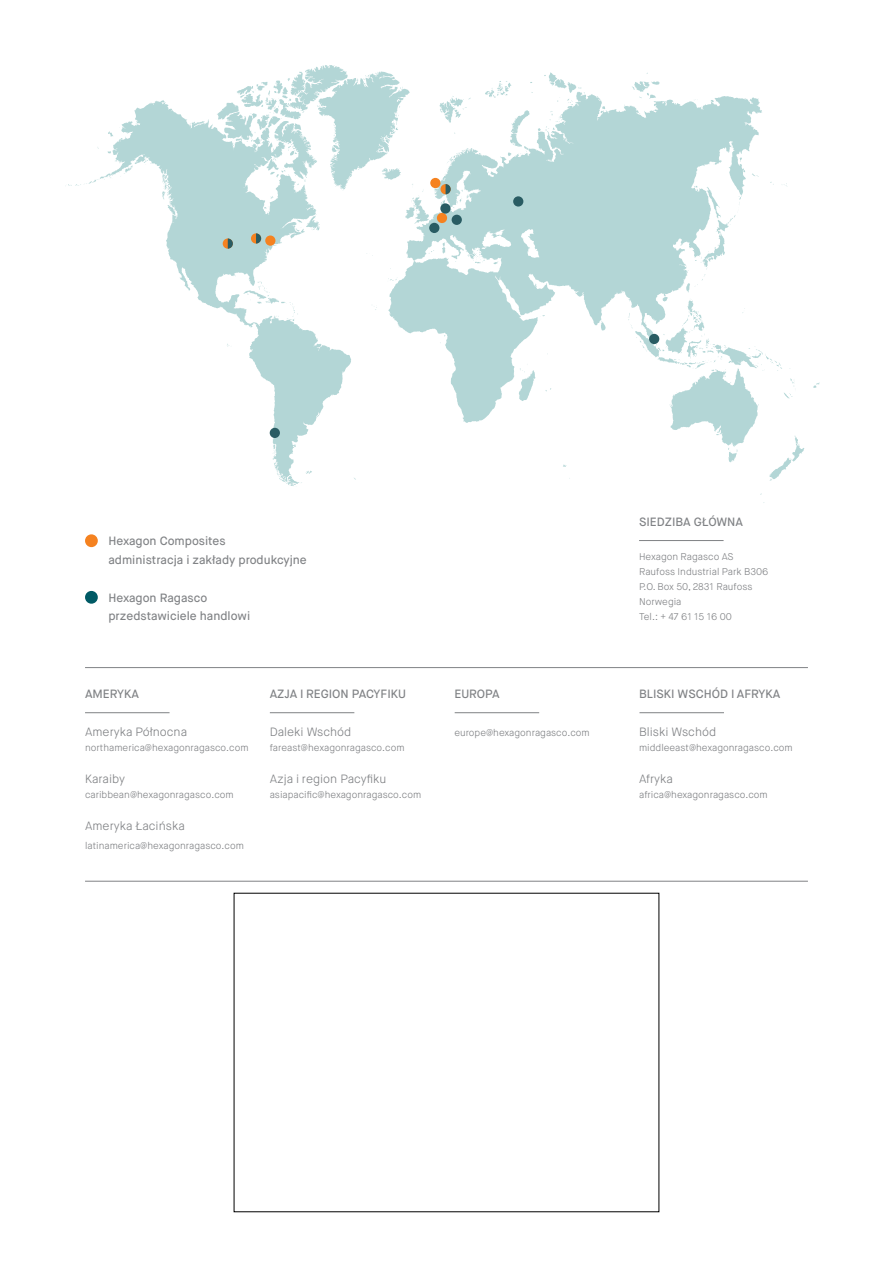
<style>
.page{position:relative;width:893px;height:1263px;background:#fff}
.page>*{position:absolute;margin:0;border:0;box-sizing:border-box;transform-origin:0 0}
.t1{font:500 12px/18.8px "Maison Neue";color:#808285}
.t2{font:300 12px "Maison Neue";color:#808285}
.t3{font:300 9.75px/15px "Maison Neue";color:#808285}
</style>
<div class="page">
<hr style="left:639px;top:540px;width:85px;height:1px;background:#808285">
<div style="left:87px;top:536px;width:9px;height:10px;background:#f58220;border-radius:50%"></div>
<div style="left:85px;top:534px;width:13px;height:13px;border:3px solid #f58220;border-radius:50%"></div>
<div style="left:87px;top:592px;width:9px;height:10px;background:#005a65;border-radius:50%"></div>
<div style="left:85px;top:591px;width:13px;height:13px;border:3px solid #005a65;border-radius:50%"></div>
<hr style="left:85px;top:712px;width:85px;height:1px;background:#808285">
<hr style="left:270px;top:712px;width:84px;height:1px;background:#808285">
<hr style="left:455px;top:712px;width:84px;height:1px;background:#808285">
<hr style="left:639px;top:712px;width:85px;height:1px;background:#808285">
<hr style="left:85px;top:667px;width:723px;height:1px;background:#808285">
<hr style="left:85px;top:881px;width:723px;height:1px;background:#808285">
<svg style="left:65px;top:65px;width:755px;height:438px"></svg>
<div style="left:265px;top:235px;width:10px;height:11px;background:#f58220;border-radius:50%"></div>
<div style="left:513px;top:196px;width:10px;height:11px;background:#295c63;border-radius:50%"></div>
<div style="left:437px;top:213px;width:10px;height:10px;background:#f58220;border-radius:50%"></div>
<div style="left:429px;top:223px;width:10px;height:10px;background:#295c63;border-radius:50%"></div>
<div style="left:440px;top:203px;width:11px;height:11px;background:#295c63;border-radius:50%"></div>
<div style="left:649px;top:334px;width:10px;height:10px;background:#295c63;border-radius:50%"></div>
<div style="left:430px;top:178px;width:10px;height:10px;background:#f58220;border-radius:5px"></div>
<div style="left:452px;top:215px;width:10px;height:10px;background:#295c63;border-radius:50%"></div>
<div style="left:270px;top:428px;width:10px;height:10px;background:#295c63;border-radius:50%"></div>
<div style="left:251px;top:233px;width:10px;height:11px;background:#f58220;border-radius:50%"></div>
<svg style="left:256px;top:233px;width:5px;height:11px"></svg>
<svg style="left:440px;top:184px;width:11px;height:10px"></svg>
<svg style="left:446px;top:184px;width:5px;height:10px"></svg>
<svg style="left:223px;top:238px;width:10px;height:11px"></svg>
<svg style="left:228px;top:238px;width:5px;height:11px"></svg>
<p class="t1" style="left:108px;top:532px;width:200px">Hexagon Composites<br>administracja i zakłady produkcyjne</p>
<p class="t1" style="left:108px;top:588px;width:143px">Hexagon Ragasco przedstawiciele handlowi</p>
<p class="t1" style="left:85px;top:685px;width:56px">AMERYKA</p>
<p class="t2" style="left:85px;top:724px;width:104px">Ameryka Północna</p>
<p class="t3" style="left:85px;top:740px;width:165px">northamerica@hexagonragasco.com</p>
<p class="t2" style="left:85px;top:771px;width:42px">Karaiby</p>
<p class="t3" style="left:85px;top:787px;width:150px">caribbean@hexagonragasco.com</p>
<p class="t2" style="left:85px;top:818px;width:101px">Ameryka Łacińska</p>
<p class="t3" style="left:85px;top:838px;width:160px">latinamerica@hexagonragasco.com</p>
<p class="t1" style="left:270px;top:685px;width:138px">AZJA I REGION PACYFIKU</p>
<p class="t2" style="left:270px;top:724px;width:83px">Daleki Wschód</p>
<p class="t3" style="left:270px;top:740px;width:136px">fareast@hexagonragasco.com</p>
<p class="t2" style="left:270px;top:771px;width:118px">Azja i region Pacyfiku</p>
<p class="t3" style="left:270px;top:787px;width:153px">asiapacific@hexagonragasco.com</p>
<p class="t1" style="left:454px;top:685px;width:47px">EUROPA</p>
<p class="t3" style="left:454px;top:725px;width:137px">europe@hexagonragasco.com</p>
<p class="t1" style="left:639px;top:513px;width:105px">SIEDZIBA GŁÓWNA</p>
<p class="t3" style="left:639px;top:549px;width:131px">Hexagon Ragasco AS<br>Raufoss Industrial Park B306<br>P.O. Box 50, 2831 Raufoss<br>Norwegia<br>Tel.: + 47 61 15 16 00</p>
<p class="t1" style="left:639px;top:685px;width:143px">BLISKI WSCHÓD I AFRYKA</p>
<p class="t2" style="left:639px;top:724px;width:79px">Bliski Wschód</p>
<p class="t3" style="left:639px;top:740px;width:155px">middleeast@hexagonragasco.com</p>
<p class="t2" style="left:639px;top:771px;width:35px">Afryka</p>
<p class="t3" style="left:639px;top:787px;width:130px">africa@hexagonragasco.com</p>
</div>
